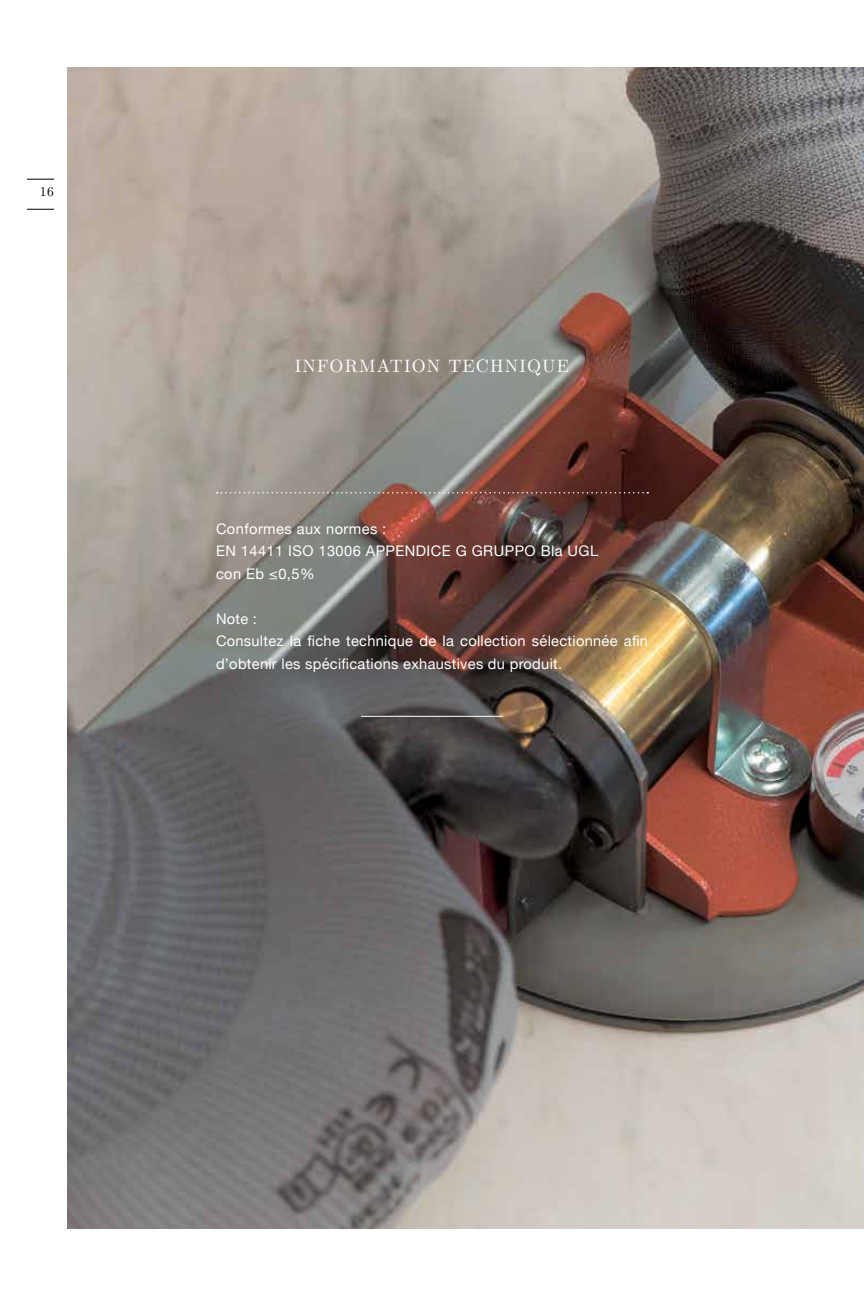
<style>
.page{position:relative;width:864px;height:1296px;background:#fff}
.page>*{position:absolute;margin:0;border:0;box-sizing:border-box;transform-origin:0 0}
.t1{font:18px "LM Roman 10";letter-spacing:.065em;color:#fff}
.t2{font:14.7px/22.5px "Helvetica Neue";letter-spacing:.02em;color:#fff}
.t3{font:13.5px "LM Roman 10";color:#000}
</style>
<div class="page">
<img style="left:68px;top:68px;width:796px;height:1160px">
<svg style="left:27px;top:179px;width:27px;height:1px"></svg>
<svg style="left:27px;top:209px;width:27px;height:1px"></svg>
<hr style="left:361px;top:716px;width:142px;height:1px;background:#fff">
<svg style="left:217px;top:492px;width:431px;height:2px"></svg>
<p class="t3" style="left:40px;top:181px;width:16px">16</p>
<p class="t1" style="left:295px;top:352px;width:276px">INFORMATION TECHNIQUE</p>
<p class="t2" style="left:216px;top:518px;width:384px">Conformes aux normes :<br>EN 14411 ISO 13006 APPENDICE G GRUPPO Bla UGL con Eb ≤0,5%</p>
<p class="t2" style="left:216px;top:608px;width:434px">Note :<br>Consultez la fiche technique de la collection sélectionnée afin d’obtenir les spécifications exhaustives du produit.</p>
</div>
